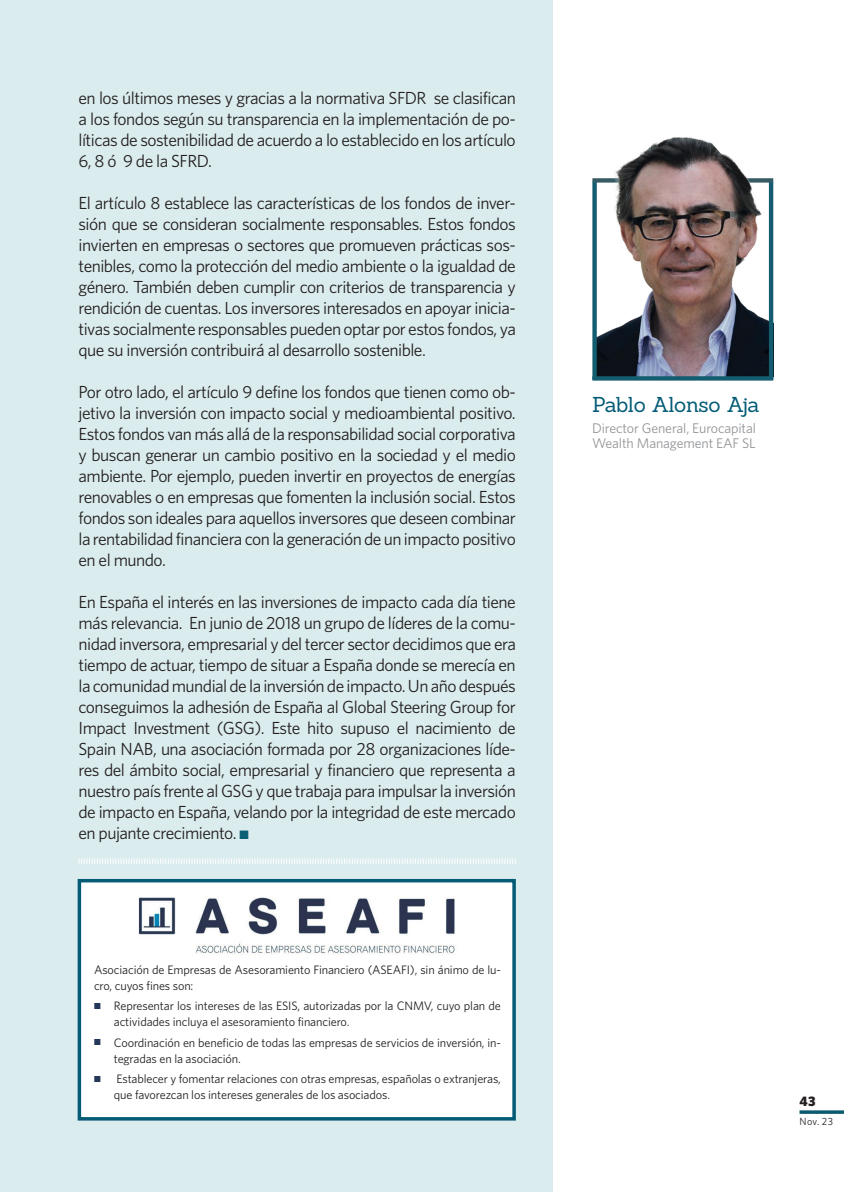
<style>
.page{position:relative;width:844px;height:1192px;background:#fff}
.page>*{position:absolute;margin:0;border:0;box-sizing:border-box;transform-origin:0 0}
.t1{font:21px "Sanchez";letter-spacing:-.025em;color:#035b75}
.t2{font:17.5px/21px "Whitney";letter-spacing:-.03em;color:#231f20;text-align:justify}
.t3{font:14px/15.8px "Whitney";letter-spacing:-.01em;color:#939598}
.t4{font:900 13.83px "Whitney";color:#231f20}
.t5{font:12.25px/15.8px "Whitney";letter-spacing:-.01em;color:#231f20}
.t6{font:10.33px "Whitney";color:#231f20}
.s1{color:#0a5f74}
.s2{color:#253759}
</style>
<div class="page">
<div style="left:0;top:0;width:552px;height:1192px;background:#dbecee"></div>
<hr style="left:799px;top:1110px;width:45px;height:3px;background:#0b5a6f">
<div style="left:592px;top:178px;width:181px;height:5px;background:#375b64"></div>
<img style="left:596px;top:137px;width:177px;height:239px">
<hr style="left:769px;top:182px;width:4px;height:198px;background:#145d70">
<svg style="left:597px;top:376px;width:172px;height:4px"></svg>
<div style="left:592px;top:182px;width:5px;height:198px;background:#145d70"></div>
<div style="left:78px;top:879px;width:438px;height:241px;background:#fff;border:4px solid #035b75"></div>
<img style="left:138px;top:897px;width:317px;height:58px">
<svg style="left:78px;top:858px;width:438px;height:6px"></svg>
<p class="t2" style="left:78px;top:87px;width:439px">en los últimos meses y gracias a la normativa SFDR se clasifican a los fondos según su transparencia en la implementación de po&shy;líticas de sostenibilidad de acuerdo a lo establecido en los artículo 6, 8 ó 9 de la SFRD.</p>
<p class="t2" style="left:78px;top:192px;width:439px">El artículo 8 establece las características de los fondos de inver&shy;sión que se consideran socialmente responsables. Estos fondos invierten en empresas o sectores que promueven prácticas sos&shy;tenibles, como la protección del medio ambiente o la igualdad de género. También deben cumplir con criterios de transparencia y rendición de cuentas. Los inversores interesados en apoyar inicia&shy;tivas socialmente responsables pueden optar por estos fondos, ya que su inversión contribuirá al desarrollo sostenible.</p>
<p class="t2" style="left:78px;top:381px;width:439px">Por otro lado, el artículo 9 define los fondos que tienen como ob&shy;jetivo la inversión con impacto social y medioambiental positivo.<br>Estos fondos van más allá de la responsabilidad social corporativa y buscan generar un cambio positivo en la sociedad y el medio ambiente. Por ejemplo, pueden invertir en proyectos de energías renovables o en empresas que fomenten la inclusión social. Estos fondos son ideales para aquellos inversores que deseen combinar la rentabilidad financiera con la generación de un impacto positivo en el mundo.</p>
<p class="t2" style="left:78px;top:591px;width:439px">En España el interés en las inversiones de impacto cada día tiene más relevancia. En junio de 2018 un grupo de líderes de la comu&shy;nidad inversora, empresarial y del tercer sector decidimos que era tiempo de actuar, tiempo de situar a España donde se merecía en la comunidad mundial de la inversión de impacto. Un año después conseguimos la adhesión de España al Global Steering Group for Impact Investment (GSG). Este hito supuso el nacimiento de Spain NAB, una asociación formada por 28 organizaciones líde&shy;res del ámbito social, empresarial y financiero que representa a nuestro país frente al GSG y que trabaja para impulsar la inversión de impacto en España, velando por la integridad de este mercado en pujante crecimiento. <span class="s1">■</span></p>
<p class="t5" style="left:94px;top:961px;width:408px">Asociación de Empresas de Asesoramiento Financiero (ASEAFI), sin ánimo de lu&shy;cro, cuyos fines son:</p>
<p class="t5" style="left:114px;top:998px;width:388px;text-indent:-20px"><span class="s2">■</span> Representar los intereses de las ESIS, autorizadas por la CNMV, cuyo plan de actividades incluya el asesoramiento financiero.</p>
<p class="t5" style="left:114px;top:1034px;width:388px;text-indent:-20px"><span class="s2">■</span> Coordinación en beneficio de todas las empresas de servicios de inversión, in&shy;tegradas en la asociación.</p>
<p class="t5" style="left:114px;top:1071px;width:388px;text-indent:-20px"><span class="s2">■</span> Establecer y fomentar relaciones con otras empresas, españolas o extranjeras, que favorezcan los intereses generales de los asociados.</p>
<p class="t1" style="left:592px;top:391px;width:169px">Pablo Alonso Aja</p>
<p class="t3" style="left:592px;top:419px;width:165px">Director General, Eurocapital<br>Wealth Management EAF SL</p>
<p class="t4" style="left:799px;top:1092px;width:18px">43</p>
<p class="t6" style="left:799px;top:1115px;width:35px">Nov. 23</p>
</div>
